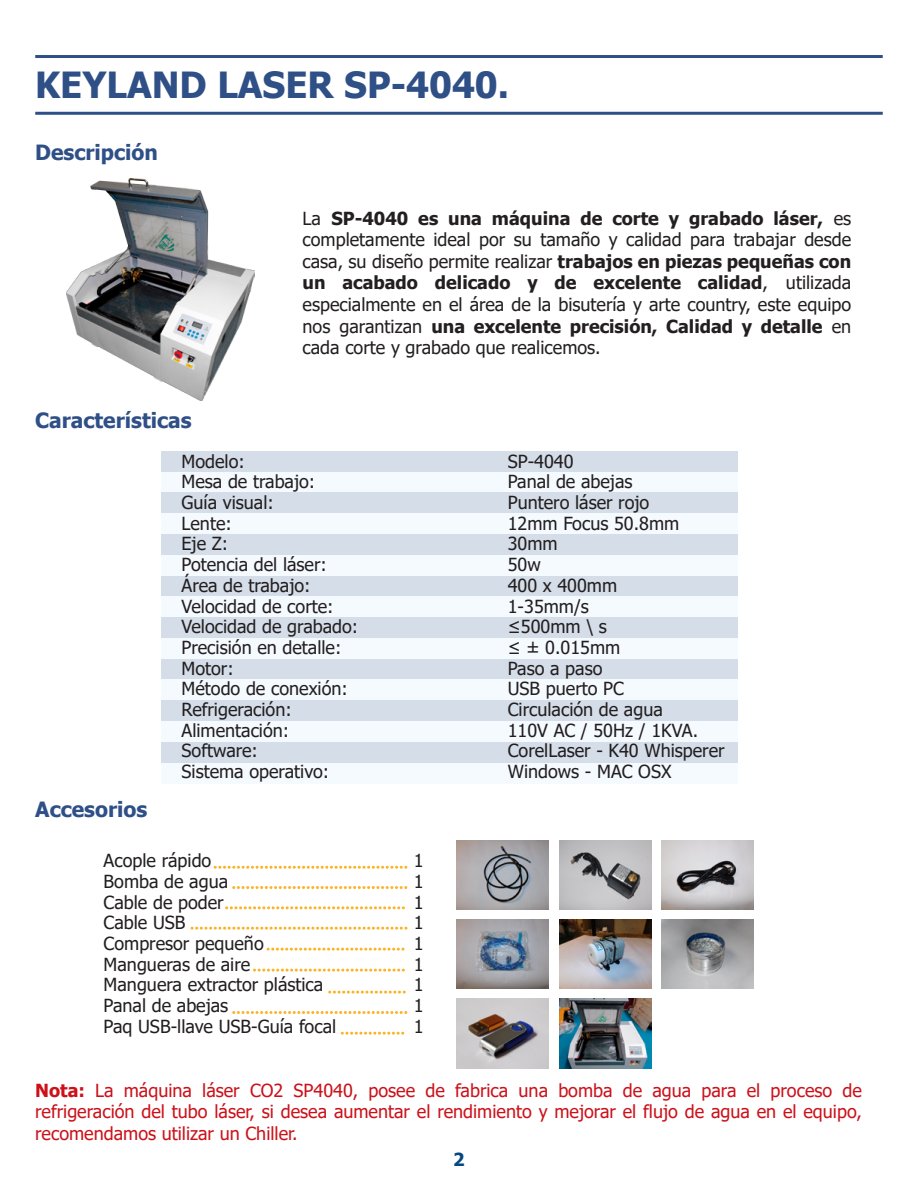
<style>
.page{position:relative;width:918px;height:1188px;background:#fff}
.page>*{position:absolute;margin:0;border:0;box-sizing:border-box;transform-origin:0 0}
.t1{font:700 36px "Tahoma";color:#2f4f87}
.t2{font:700 21px "Tahoma";color:#2f4f87}
.t3{font:18px/20.7px "Tahoma";color:#231f20}
.t4{font:18px/21.6px "Tahoma";color:#cc111a;text-align:justify}
.t5{font:700 18px "Tahoma";color:#054881}
.s1{font-weight:700}
</style>
<div class="page">
<div style="left:161px;top:451px;width:577px;height:21px;background:#d4dde8"></div>
<div style="left:161px;top:472px;width:577px;height:21px;background:#f5faff"></div>
<div style="left:161px;top:493px;width:577px;height:20px;background:#d4dde8"></div>
<div style="left:161px;top:513px;width:577px;height:21px;background:#f5faff"></div>
<div style="left:161px;top:534px;width:577px;height:21px;background:#d4dde8"></div>
<div style="left:161px;top:555px;width:577px;height:21px;background:#f5faff"></div>
<div style="left:161px;top:576px;width:577px;height:20px;background:#d4dde8"></div>
<div style="left:161px;top:596px;width:577px;height:21px;background:#f5faff"></div>
<div style="left:161px;top:617px;width:577px;height:21px;background:#d4dde8"></div>
<div style="left:161px;top:638px;width:577px;height:21px;background:#f5faff"></div>
<div style="left:161px;top:659px;width:577px;height:21px;background:#d4dde8"></div>
<div style="left:161px;top:680px;width:577px;height:20px;background:#f5faff"></div>
<div style="left:161px;top:700px;width:577px;height:21px;background:#d4dde8"></div>
<div style="left:161px;top:742px;width:577px;height:21px;background:#d4dde8"></div>
<div style="left:161px;top:721px;width:577px;height:21px;background:#f5faff"></div>
<div style="left:161px;top:763px;width:577px;height:21px;background:#f5faff"></div>
<hr style="left:35px;top:112px;width:848px;height:3px;background:#2f4f87">
<hr style="left:35px;top:55px;width:848px;height:3px;background:#2f4f87">
<svg style="left:215px;top:866px;width:191px;height:3px"></svg>
<svg style="left:234px;top:886px;width:172px;height:3px"></svg>
<svg style="left:227px;top:906px;width:178px;height:3px"></svg>
<svg style="left:192px;top:927px;width:214px;height:3px"></svg>
<svg style="left:268px;top:948px;width:137px;height:3px"></svg>
<svg style="left:254px;top:969px;width:151px;height:3px"></svg>
<svg style="left:330px;top:991px;width:76px;height:3px"></svg>
<svg style="left:234px;top:1011px;width:172px;height:3px"></svg>
<svg style="left:342px;top:1032px;width:63px;height:3px"></svg>
<img style="left:67px;top:178px;width:187px;height:223px">
<img style="left:559px;top:920px;width:93px;height:69px">
<img style="left:457px;top:999px;width:92px;height:69px">
<img style="left:661px;top:840px;width:93px;height:70px">
<img style="left:457px;top:920px;width:92px;height:69px">
<img style="left:457px;top:840px;width:92px;height:70px">
<img style="left:559px;top:999px;width:93px;height:69px">
<img style="left:661px;top:920px;width:92px;height:69px">
<img style="left:559px;top:840px;width:93px;height:70px">
<h1 class="t1" style="left:35px;top:60px;width:475px">KEYLAND LASER SP-4040.</h1>
<p class="t2" style="left:35px;top:137px;width:124px">Descripción</p>
<p class="t2" style="left:35px;top:406px;width:158px">Características</p>
<p class="t3" style="left:303px;top:208px;width:550px;line-height:21.6px;text-align:justify">La <span class="s1">SP-4040 es una máquina de corte y grabado láser,</span> es completamente ideal por su tamaño y calidad para trabajar desde casa, su diseño permite realizar <span class="s1">trabajos en piezas pequeñas con un acabado delicado y de excelente calidad</span>, utilizada especialmente en el área de la bisutería y arte country, este equipo nos garantizan <span class="s1">una excelente precisión, Calidad y detalle</span> en cada corte y grabado que realicemos.</p>
<p class="t2" style="left:35px;top:795px;width:113px">Accesorios</p>
<p class="t3" style="left:182px;top:452px;width:178px">Modelo:<br>Mesa de trabajo:<br>Guía visual:<br>Lente:<br>Eje Z:<br>Potencia del láser:<br>Área de trabajo:<br>Velocidad de corte:<br>Velocidad de grabado:<br>Precisión en detalle:<br>Motor:<br>Método de conexión:<br>Refrigeración:<br>Alimentación:<br>Software:<br>Sistema operativo:</p>
<p class="t3" style="left:508px;top:452px;width:218px">SP-4040<br>Panal de abejas<br>Puntero láser rojo<br>12mm Focus 50.8mm<br>30mm<br>50w<br>400 x 400mm<br>1-35mm/s<br>≤500mm \ s<br>≤ ± 0.015mm<br>Paso a paso<br>USB puerto PC<br>Circulación de agua<br>110V AC / 50Hz / 1KVA.<br>CorelLaser - K40 Whisperer<br>Windows - MAC OSX</p>
<p class="t3" style="left:104px;top:851px;width:234px">Acople rápido<br>Bomba de agua<br>Cable de poder<br>Cable USB<br>Compresor pequeño<br>Mangueras de aire<br>Manguera extractor plástica<br>Panal de abejas<br>Paq USB-llave USB-Guía focal</p>
<p class="t3" style="left:414px;top:851px;width:11px;text-align:justify">1<br>1<br>1<br>1<br>1<br>1<br>1<br>1<br>1</p>
<p class="t4" style="left:35px;top:1081px;width:828px"><span class="s1">Nota:</span> La máquina láser CO2 SP4040, posee de fabrica una bomba de agua para el proceso de refrigeración del tubo láser, si desea aumentar el rendimiento y mejorar el flujo de agua en el equipo, recomendamos utilizar un Chiller.</p>
<p class="t5" style="left:453px;top:1147px;width:13px">2</p>
</div>
